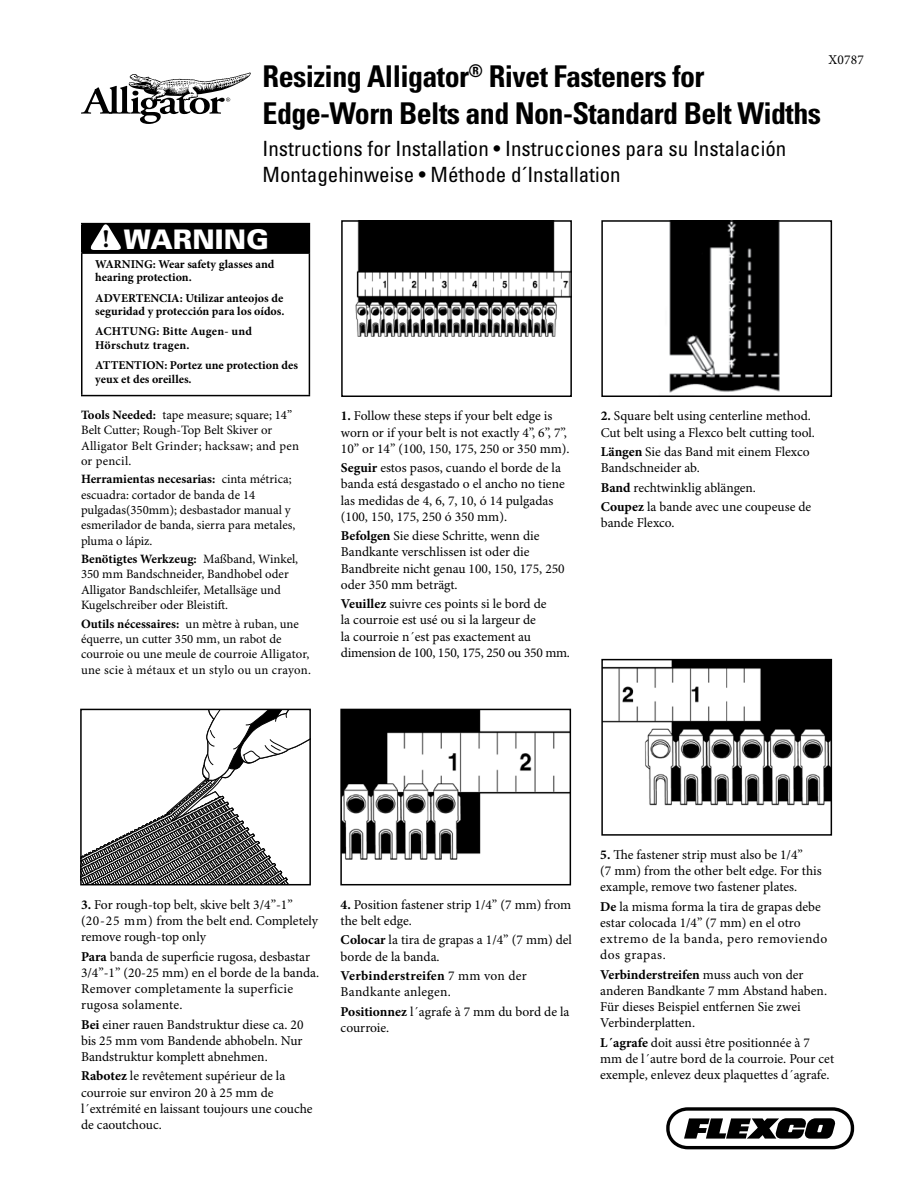
<style>
.page{position:relative;width:918px;height:1188px;background:#fff}
.page>*{position:absolute;margin:0;border:0;box-sizing:border-box;transform-origin:0 0}
.t1{font:700 condensed 30px/37.8px "Univers LT Std";letter-spacing:-.02em;color:#000}
.t2{font:900 27px "Univers LT Std";color:#fff}
.t3{font:condensed 21px/25.2px "Univers LT Std";color:#000}
.t4{font:13.5px/16.2px "Minion Pro";color:#000}
.t5{font:12.75px/15.3px "Minion Pro";color:#000}
.t6{font:700 12px/13.5px "Minion Pro";color:#000}
.t7{font:700 12px/13.5px "Minion Pro";letter-spacing:.02em;color:#000}
.s1{font-family:"Minion Pro";font-weight:700;font-size:25.2px;color:#000}
.s2{font-weight:700}
</style>
<div class="page">
<svg style="left:666px;top:1107px;width:188px;height:42px"></svg>
<img style="left:355px;top:223px;width:214px;height:114px">
<div style="left:341px;top:220px;width:231px;height:177px;border:2px solid #000"></div>
<img style="left:669px;top:223px;width:111px;height:170px">
<div style="left:601px;top:220px;width:231px;height:177px;border:2px solid #000"></div>
<svg style="left:83px;top:712px;width:225px;height:170px"></svg>
<div style="left:80px;top:709px;width:231px;height:176px;border:2px solid #000"></div>
<img style="left:343px;top:712px;width:225px;height:148px">
<div style="left:340px;top:709px;width:231px;height:176px;border:2px solid #000"></div>
<div style="left:82px;top:224px;width:227px;height:29px;background:#000"></div>
<hr style="left:81px;top:223px;width:229px;height:1px;background:#000">
<svg style="left:81px;top:224px;width:1px;height:28px"></svg>
<svg style="left:309px;top:224px;width:1px;height:28px"></svg>
<hr style="left:81px;top:252px;width:229px;height:2px;background:#000">
<hr style="left:81px;top:254px;width:1px;height:141px;background:#000">
<hr style="left:309px;top:254px;width:1px;height:141px;background:#000">
<hr style="left:81px;top:395px;width:229px;height:1px;background:#000">
<svg style="left:89px;top:222px;width:34px;height:28px"></svg>
<svg style="left:81px;top:73px;width:170px;height:51px"></svg>
<img style="left:604px;top:662px;width:225px;height:144px">
<div style="left:601px;top:659px;width:231px;height:177px;border:2px solid #000"></div>
<h1 class="t1" style="left:263px;top:57px;width:560px">Resizing Alligator<sup>®</sup> Rivet Fasteners for<br>Edge-Worn Belts and Non-Standard Belt Widths</h1>
<h3 class="t3" style="left:263px;top:136px;width:525px">Instructions for Installation • Instrucciones para su Instalación<br>Montagehinweise • Méthode d´Installation</h3>
<p class="t4" style="left:829px;top:52px;width:37px">X0787</p>
<h2 class="t2" style="left:102px;top:223px;width:168px"><span class="s1">!</span> WARNING</h2>
<p class="t6" style="left:95px;top:258px;width:181px">WARNING: Wear safety glasses and hearing protection.</p>
<p class="t6" style="left:95px;top:292px;width:191px">ADVERTENCIA: Utilizar anteojos de seguridad y protección para los oídos.</p>
<p class="t7" style="left:95px;top:325px;width:158px">ACHTUNG: Bitte Augen- und<br>Hörschutz tragen.</p>
<p class="t6" style="left:95px;top:359px;width:204px">ATTENTION: Portez une protection des yeux et des oreilles.</p>
<p class="t5" style="left:81px;top:408px;width:220px"><span class="s2">Tools Needed:</span> tape measure; square; 14”<br>Belt Cutter; Rough-Top Belt Skiver or<br>Alligator Belt Grinder; hacksaw; and pen or pencil.</p>
<p class="t5" style="left:81px;top:472px;width:216px"><span class="s2">Herramientas necesarias:</span> cinta métrica; escuadra: cortador de banda de 14 pulgadas(350mm); desbastador manual y esmerilador de banda, sierra para metales, pluma o lápiz.</p>
<p class="t5" style="left:81px;top:552px;width:219px"><span class="s2">Benötigtes Werkzeug:</span> Maßband, Winkel, 350 mm Bandschneider, Bandhobel oder Alligator Bandschleifer, Metallsäge und Kugelschreiber oder Bleistift.</p>
<p class="t5" style="left:81px;top:616px;width:231px"><span class="s2">Outils nécessaires:</span> un mètre à ruban, une équerre, un cutter 350 mm, un rabot de courroie ou une meule de courroie Alligator, une scie à métaux et un stylo ou un crayon.</p>
<p class="t4" style="left:341px;top:408px;width:230px"><span class="s2">1.</span> Follow these steps if your belt edge is worn or if your belt is not exactly 4”, 6”, 7”,<br>10” or 14” (100, 150, 175, 250 or 350 mm).</p>
<p class="t4" style="left:341px;top:460px;width:225px"><span class="s2">Seguir</span> estos pasos, cuando el borde de la banda está desgastado o el ancho no tiene las medidas de 4, 6, 7, 10, ó 14 pulgadas (100, 150, 175, 250 ó 350 mm).</p>
<p class="t4" style="left:341px;top:528px;width:225px"><span class="s2">Befolgen</span> Sie diese Schritte, wenn die Bandkante verschlissen ist oder die Bandbreite nicht genau 100, 150, 175, 250 oder 350 mm beträgt.</p>
<p class="t4" style="left:341px;top:596px;width:231px"><span class="s2">Veuillez</span> suivre ces points si le bord de<br>la courroie est usé ou si la largeur de<br>la courroie n´est pas exactement au dimension de 100, 150, 175, 250 ou 350 mm.</p>
<p class="t4" style="left:601px;top:408px;width:216px"><span class="s2">2.</span> Square belt using centerline method.<br>Cut belt using a Flexco belt cutting tool.</p>
<p class="t4" style="left:601px;top:444px;width:211px"><span class="s2">Längen</span> Sie das Band mit einem Flexco<br>Bandschneider ab.</p>
<p class="t4" style="left:601px;top:478px;width:212px;line-height:19.5px"><span class="s2">Band</span> rechtwinklig ablängen.<br><span class="s2">Coupez</span> la bande avec une coupeuse de</p>
<p class="t4" style="left:601px;top:515px;width:75px">bande Flexco.</p>
<p class="t4" style="left:81px;top:897px;width:238px"><span class="s2">3.</span> For rough-top belt, skive belt 3/4”-1” (20-25 mm) from the belt end. Completely remove rough-top only</p>
<p class="t4" style="left:81px;top:949px;width:240px"><span class="s2">Para</span> banda de superficie rugosa, desbastar 3/4”-1” (20-25 mm) en el borde de la banda.<br>Remover completamente la superficie rugosa solamente.</p>
<p class="t4" style="left:81px;top:1017px;width:224px;text-align:justify"><span class="s2">Bei</span> einer rauen Bandstruktur diese ca. 20 bis 25 mm vom Bandende abhobeln. Nur Bandstruktur komplett abnehmen.</p>
<p class="t4" style="left:81px;top:1069px;width:233px"><span class="s2">Rabotez</span> le revêtement supérieur de la courroie sur environ 20 à 25 mm de l´extrémité en laissant toujours une couche de caoutchouc.</p>
<p class="t4" style="left:341px;top:897px;width:232px"><span class="s2">4.</span> Position fastener strip 1/4” (7 mm) from the belt edge.</p>
<p class="t4" style="left:341px;top:933px;width:233px"><span class="s2">Colocar</span> la tira de grapas a 1/4” (7 mm) del borde de la banda.</p>
<p class="t4" style="left:341px;top:968px;width:188px"><span class="s2">Verbinderstreifen</span> 7 mm von der<br>Bandkante anlegen.</p>
<p class="t4" style="left:341px;top:1004px;width:230px"><span class="s2">Positionnez</span> l´agrafe à 7 mm du bord de la courroie.</p>
<p class="t4" style="left:600px;top:847px;width:223px"><span class="s2">5.</span> The fastener strip must also be 1/4”<br>(7 mm) from the other belt edge. For this example, remove two fastener plates.</p>
<p class="t4" style="left:600px;top:899px;width:229px"><span class="s2">De</span> la misma forma la tira de grapas debe estar colocada 1/4” (7 mm) en el otro extremo de la banda, pero removiendo dos grapas.</p>
<p class="t4" style="left:600px;top:967px;width:228px"><span class="s2">Verbinderstreifen</span> muss auch von der anderen Bandkante 7 mm Abstand haben.<br>Für dieses Beispiel entfernen Sie zwei Verbinderplatten.</p>
<p class="t4" style="left:600px;top:1035px;width:235px"><span class="s2">L´agrafe</span> doit aussi être positionnée à 7 mm de l´autre bord de la courroie. Pour cet exemple, enlevez deux plaquettes d´agrafe.</p>
</div>
